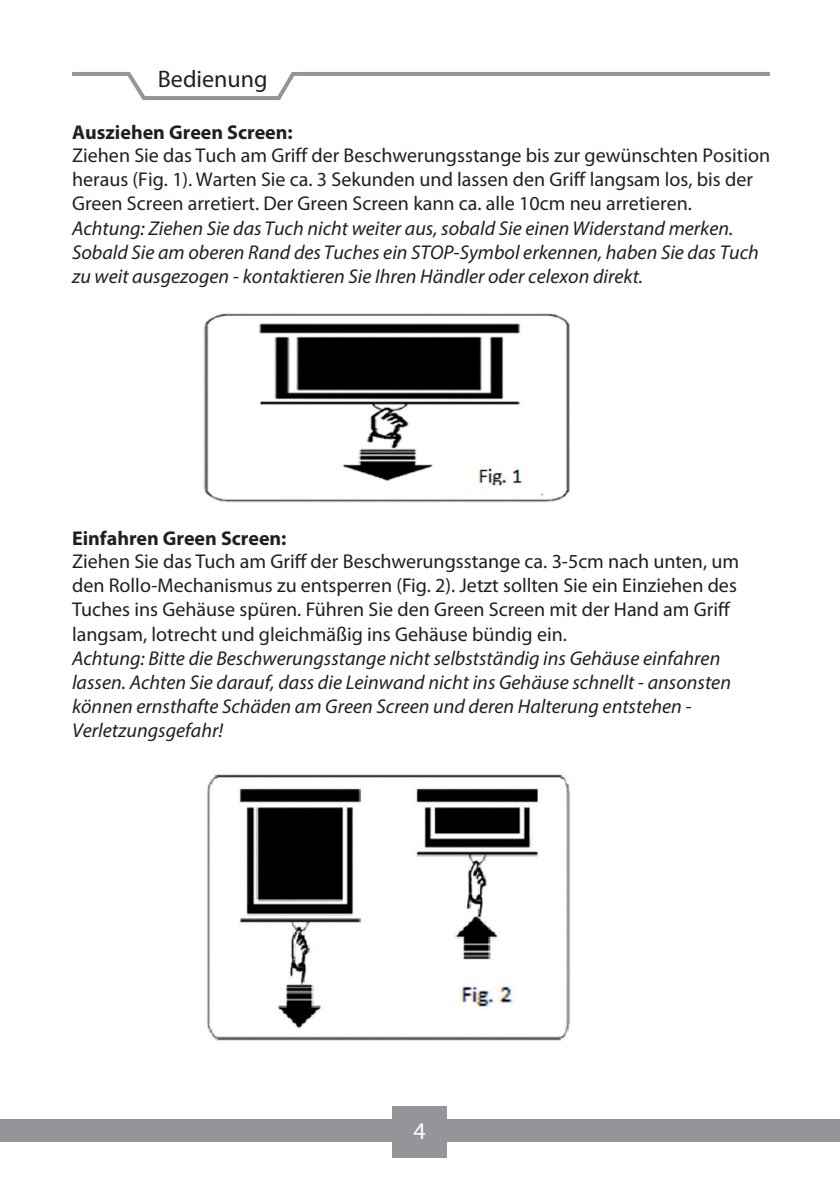
<style>
.page{position:relative;width:840px;height:1191px;background:#fff}
.page>*{position:absolute;margin:0;border:0;box-sizing:border-box;transform-origin:0 0}
.t1{font:24px "Myriad Pro";color:#231f20}
.t2{font:24px "Myriad Pro";color:#fff}
.t3{font:20px/24.2px "Myriad Pro";color:#231f20}
.t4{font:italic 20px/24.2px "Myriad Pro";color:#231f20}
.t5{font:700 20px "Myriad Pro";color:#231f20}
</style>
<div class="page">
<svg style="left:72px;top:72px;width:698px;height:28px"></svg>
<img style="left:203px;top:313px;width:367px;height:190px">
<img style="left:207px;top:774px;width:363px;height:267px">
<div style="left:392px;top:1106px;width:54px;height:51px;background:#939598"></div>
<div style="left:0;top:1119px;width:839px;height:22px;background:#939598"></div>
<p class="t1" style="left:158px;top:65px;width:111px">Bedienung</p>
<p class="t5" style="left:72px;top:119px;width:222px">Ausziehen Green Screen:</p>
<p class="t3" style="left:72px;top:144px;width:699px">Ziehen Sie das Tuch am Griff der Beschwerungsstange bis zur gewünschten Position heraus (Fig. 1). Warten Sie ca. 3 Sekunden und lassen den Griff langsam los, bis der<br>Green Screen arretiert. Der Green Screen kann ca. alle 10cm neu arretieren.</p>
<p class="t4" style="left:72px;top:215px;width:688px">Achtung: Ziehen Sie das Tuch nicht weiter aus, sobald Sie einen Widerstand merken.<br>Sobald Sie am oberen Rand des Tuches ein STOP-Symbol erkennen, haben Sie das Tuch zu weit ausgezogen - kontaktieren Sie Ihren Händler oder celexon direkt.</p>
<p class="t5" style="left:72px;top:525px;width:216px">Einfahren Green Screen:</p>
<p class="t3" style="left:72px;top:550px;width:668px">Ziehen Sie das Tuch am Griff der Beschwerungsstange ca. 3-5cm nach unten, um den Rollo-Mechanismus zu entsperren (Fig. 2). Jetzt sollten Sie ein Einziehen des Tuches ins Gehäuse spüren. Führen Sie den Green Screen mit der Hand am Griff langsam, lotrecht und gleichmäßig ins Gehäuse bündig ein.</p>
<p class="t4" style="left:72px;top:645px;width:660px">Achtung: Bitte die Beschwerungsstange nicht selbstständig ins Gehäuse einfahren lassen. Achten Sie darauf, dass die Leinwand nicht ins Gehäuse schnellt - ansonsten können ernsthafte Schäden am Green Screen und deren Halterung entstehen - Verletzungsgefahr!</p>
<p class="t2" style="left:413px;top:1117px;width:14px">4</p>
</div>
